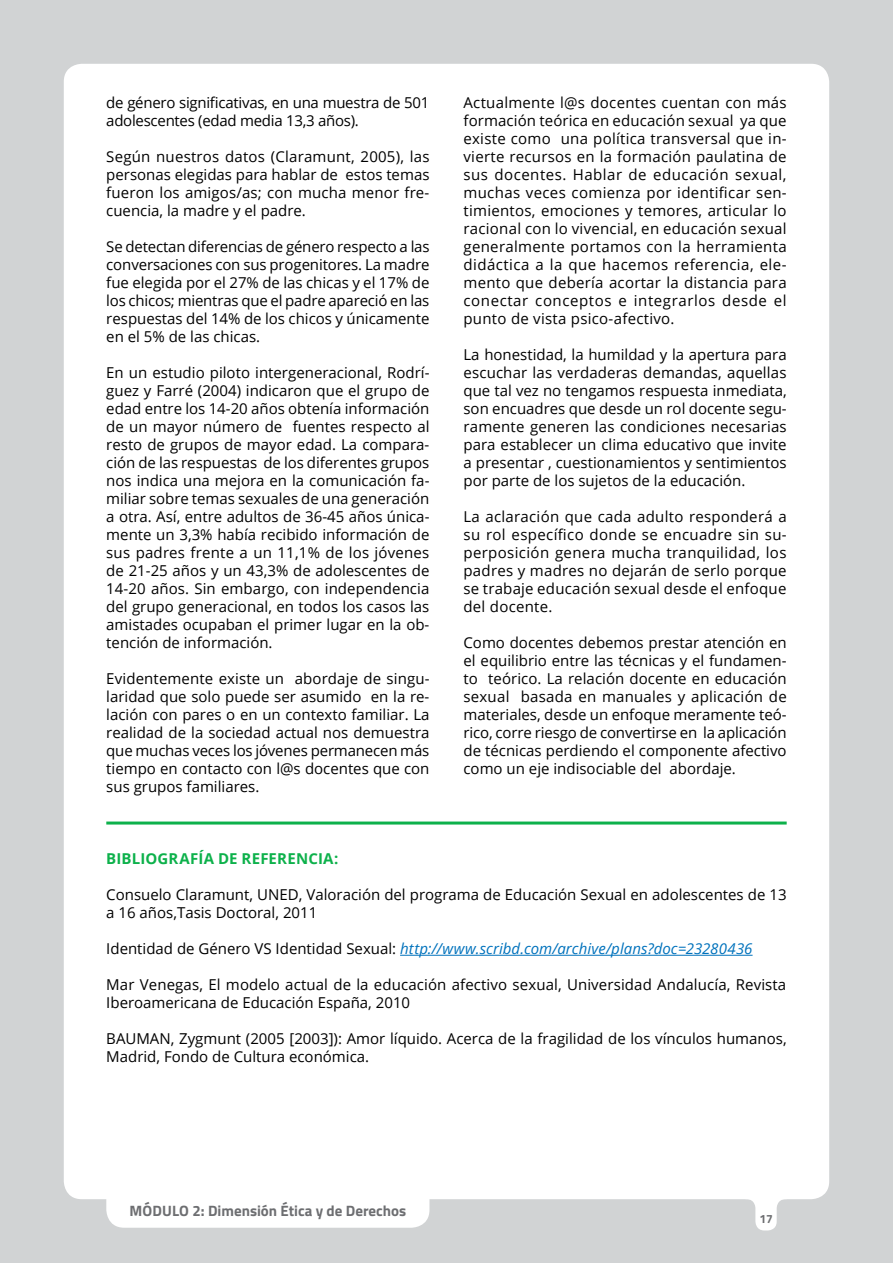
<style>
.page{position:relative;width:893px;height:1263px;background:#d1d3d4}
.page>*{position:absolute;margin:0;border:0;box-sizing:border-box;transform-origin:0 0}
.t1{font:15px/18px "Open Sans";color:#000;text-align:justify}
.t2{font:italic 15px "Open Sans";letter-spacing:.005em;color:#0072bc}
.t3{font:15px/18px "Open Sans";letter-spacing:-.02em;color:#000}
.t4{font:700 15px "Titillium Web";color:#6d6e71}
.t5{font:700 15px "Open Sans";letter-spacing:.01em;color:#0db14b}
.t6{font:700 12px "Titillium Web";color:#6d6e71}
.s1{font-style:normal;color:#000}
</style>
<div class="page">
<div style="left:64px;top:64px;width:765px;height:1135px;background:#fff;border-radius:18px"></div>
<div style="left:106px;top:1174px;width:323px;height:54px;background:#fff;border-radius:18px"></div>
<svg style="left:745px;top:1199px;width:42px;height:31px"></svg>
<hr style="left:400px;top:955px;width:353px;height:1px;background:#0072bc">
<hr style="left:106px;top:821px;width:681px;height:3px;background:#0db14b">
<p class="t3" style="left:106px;top:93px;width:325px">de género significativas, en una muestra de 501 adolescentes (edad media 13,3 años).</p>
<p class="t1" style="left:106px;top:147px;width:325px">Según nuestros datos (Claramunt, 2005), las personas elegidas para hablar de estos temas fueron los amigos/as; con mucha menor fre&shy;cuencia, la madre y el padre.</p>
<p class="t1" style="left:106px;top:237px;width:325px">Se detectan diferencias de género respecto a las conversaciones con sus progenitores. La madre fue elegida por el 27% de las chicas y el 17% de los chicos; mientras que el padre apareció en las respuestas del 14% de los chicos y únicamente en el 5% de las chicas.</p>
<p class="t1" style="left:106px;top:363px;width:325px">En un estudio piloto intergeneracional, Rodrí&shy;guez y Farré (2004) indicaron que el grupo de edad entre los 14-20 años obtenía información de un mayor número de fuentes respecto al resto de grupos de mayor edad. La compara&shy;ción de las respuestas de los diferentes grupos nos indica una mejora en la comunicación fa&shy;miliar sobre temas sexuales de una generación a otra. Así, entre adultos de 36-45 años única&shy;mente un 3,3% había recibido información de sus padres frente a un 11,1% de los jóvenes de 21-25 años y un 43,3% de adolescentes de 14-20 años. Sin embargo, con independencia del grupo generacional, en todos los casos las amistades ocupaban el primer lugar en la ob&shy;tención de información.</p>
<p class="t1" style="left:106px;top:669px;width:325px">Evidentemente existe un abordaje de singu&shy;laridad que solo puede ser asumido en la re&shy;lación con pares o en un contexto familiar. La realidad de la sociedad actual nos demuestra que muchas veces los jóvenes permanecen más tiempo en contacto con l@s docentes que con sus grupos familiares.</p>
<p class="t1" style="left:463px;top:93px;width:325px">Actualmente l@s docentes cuentan con más formación teórica en educación sexual ya que existe como una política transversal que in&shy;vierte recursos en la formación paulatina de sus docentes. Hablar de educación sexual, muchas veces comienza por identificar sen&shy;timientos, emociones y temores, articular lo racional con lo vivencial, en educación sexual generalmente portamos con la herramienta didáctica a la que hacemos referencia, ele&shy;mento que debería acortar la distancia para conectar conceptos e integrarlos desde el punto de vista psico-afectivo.</p>
<p class="t1" style="left:463px;top:345px;width:325px">La honestidad, la humildad y la apertura para escuchar las verdaderas demandas, aquellas que tal vez no tengamos respuesta inmediata, son encuadres que desde un rol docente segu&shy;ramente generen las condiciones necesarias para establecer un clima educativo que invite a presentar , cuestionamientos y sentimientos por parte de los sujetos de la educación.</p>
<p class="t1" style="left:463px;top:507px;width:325px">La aclaración que cada adulto responderá a su rol específico donde se encuadre sin su&shy;perposición genera mucha tranquilidad, los padres y madres no dejarán de serlo porque se trabaje educación sexual desde el enfoque del docente.</p>
<p class="t1" style="left:463px;top:633px;width:325px">Como docentes debemos prestar atención en el equilibrio entre las técnicas y el fundamen&shy;to teórico. La relación docente en educación sexual basada en manuales y aplicación de materiales, desde un enfoque meramente teó&shy;rico, corre riesgo de convertirse en la aplicación de técnicas perdiendo el componente afectivo como un eje indisociable del abordaje.</p>
<p class="t5" style="left:106px;top:848px;width:173px">BI BLIOGRAFÍA DE REFERENCIA</p>
<p class="t5" style="left:334px;top:848px;width:6px">:</p>
<p class="t1" style="left:106px;top:885px;width:682px">Consuelo Claramunt, UNED, Valoración del programa de Educación Sexual en adolescentes de 13 a 16 años,Tasis Doctoral, 2011</p>
<p class="t2" style="left:106px;top:938px;width:648px"><span class="s1">Identidad de Género VS Identidad Sexual:</span> http://www.scribd.com/archive/plans?doc=23280436</p>
<p class="t1" style="left:106px;top:975px;width:681px">Mar Venegas, El modelo actual de la educación afectivo sexual, Universidad Andalucía, Revista<br>Iberoamericana de Educación España, 2010</p>
<p class="t1" style="left:106px;top:1029px;width:682px">BAUMAN, Zygmunt (2005 [2003]): Amor líquido. Acerca de la fragilidad de los vínculos humanos,<br>Madrid, Fondo de Cultura económica.</p>
<p class="t4" style="left:130px;top:1199px;width:278px">Módulo 2: Dimensión Ética y de Derechos</p>
<p class="t6" style="left:759px;top:1210px;width:15px">17</p>
</div>
